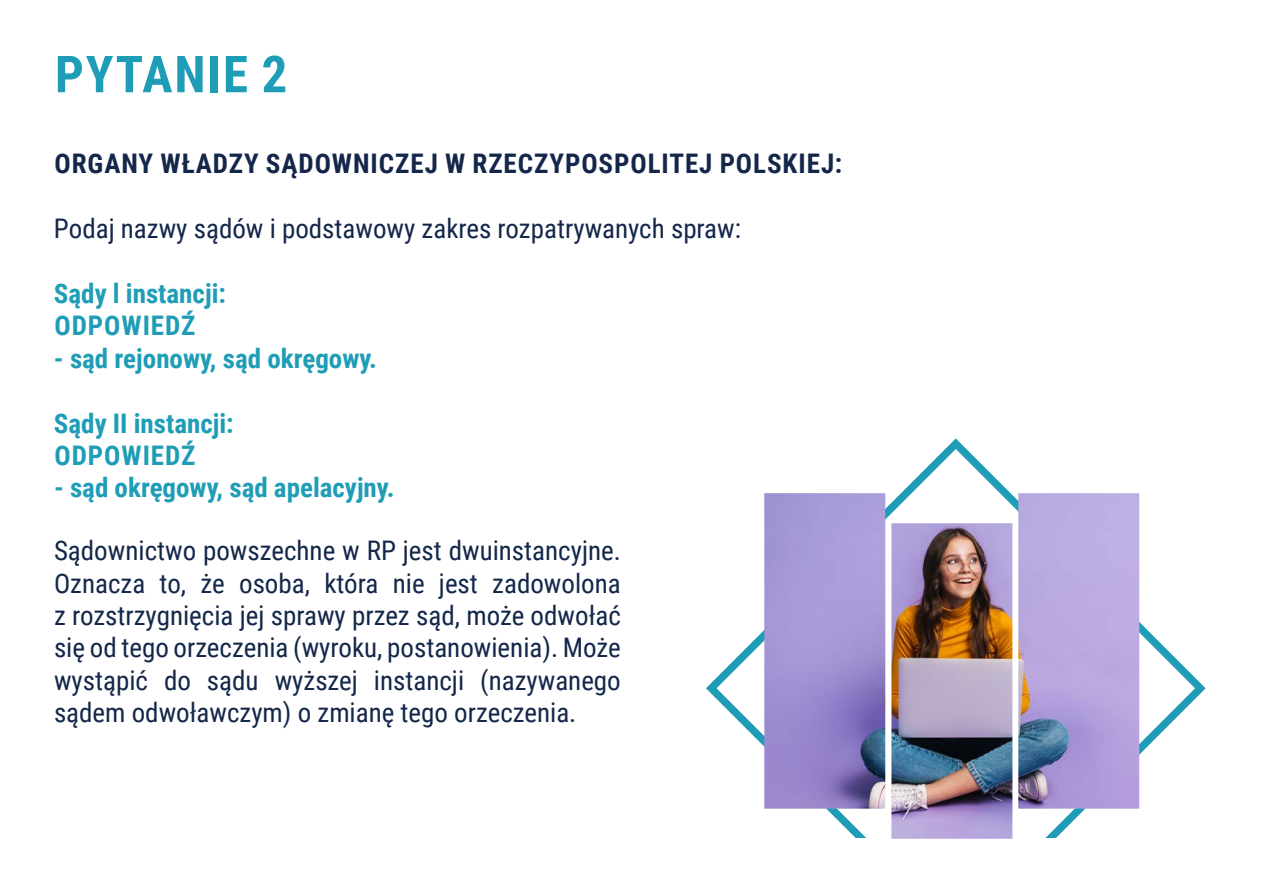
<style>
.page{position:relative;width:1263px;height:893px;background:#fff}
.page>*{position:absolute;margin:0;border:0;box-sizing:border-box;transform-origin:0 0}
.t1{font:700 51px "Roboto Condensed";letter-spacing:.035em;color:#1f9db7}
.t2{font:27px/32.4px "Roboto Condensed";color:#14274a;text-align:justify}
.t3{font:700 27px "Roboto Condensed";color:#1f9db7}
.t4{font:700 27px "Roboto Condensed";letter-spacing:.035em;color:#14274a}
.t5{font:700 27px "Roboto Condensed";letter-spacing:.035em;color:#1f9db7}
</style>
<div class="page">
<svg style="left:706px;top:438px;width:500px;height:371px"></svg>
<img style="left:764px;top:493px;width:375px;height:346px">
<p class="t1" style="left:55px;top:38px;width:234px">PYTANIE 2</p>
<p class="t4" style="left:54px;top:145px;width:789px">ORGANY WŁADZY SĄDOWNICZEJ W RZECZYPOSPOLITEJ POLSKIEJ:</p>
<p class="t2" style="left:54px;top:211px;width:689px">Podaj nazwy sądów i podstawowy zakres rozpatrywanych spraw:</p>
<p class="t3" style="left:54px;top:274px;width:173px">Sądy l instancji:</p>
<p class="t5" style="left:54px;top:307px;width:142px">ODPOWIEDŹ</p>
<p class="t3" style="left:54px;top:339px;width:325px">- sąd rejonowy, sąd okręgowy.</p>
<p class="t3" style="left:54px;top:404px;width:181px">Sądy II instancji:</p>
<p class="t5" style="left:54px;top:436px;width:142px">ODPOWIEDŹ</p>
<p class="t3" style="left:54px;top:469px;width:342px">- sąd okręgowy, sąd apelacyjny.</p>
<p class="t2" style="left:54px;top:533px;width:568px">Sądownictwo powszechne w RP jest dwuinstancyjne.<br>Oznacza to, że osoba, która nie jest zadowolona z rozstrzygnięcia jej sprawy przez sąd, może odwołać się od tego orzeczenia (wyroku, postanowienia). Może wystąpić do sądu wyższej instancji (nazywanego sądem odwoławczym) o zmianę tego orzeczenia.</p>
</div>
